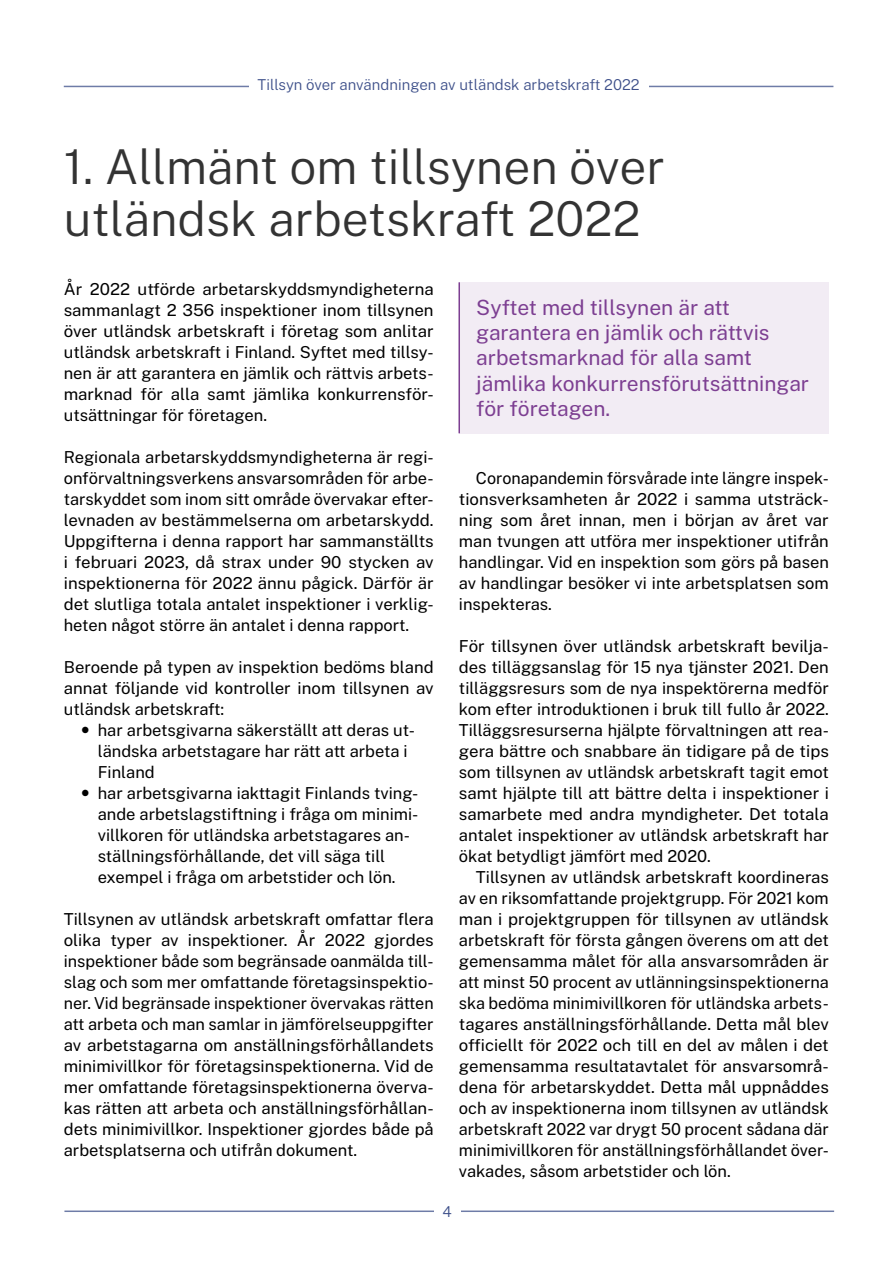
<style>
.page{position:relative;width:893px;height:1263px;background:#fff}
.page>*{position:absolute;margin:0;border:0;box-sizing:border-box;transform-origin:0 0}
.Otsikko{font:300 48px/52.5px "Public Sans";color:#333}
.t1{font:21px/25.2px "Public Sans";color:#7d3f92}
.Alkuleipis_ylavali{font:16.5px/21px "Public Sans";color:#000;text-align:justify}
.Leipis{font:16.5px/21px "Public Sans";color:#000}
.Alkuleipis{font:16.5px/21px "Public Sans";color:#000}
.t2{font:300 15px "Public Sans";color:#3e508a}
</style>
<div class="page">
<hr style="left:64px;top:86px;width:769px;height:1px;background:#6e7ca7">
<div style="left:249px;top:68px;width:399px;height:34px;background:#fff"></div>
<hr style="left:64px;top:1210px;width:770px;height:2px;background:#6e7ca7">
<div style="left:434px;top:1194px;width:26px;height:35px;background:#fff"></div>
<div style="left:459px;top:282px;width:370px;height:151px;background:#f2ecf4"></div>
<hr style="left:458px;top:282px;width:2px;height:151px;background:#7d3f92">
<p class="t2" style="left:258px;top:75px;width:384px">Tillsyn över användningen av utländsk arbetskraft 2022</p>
<h2 class="Otsikko" style="left:64px;top:138px;width:603px">1. Allmänt om tillsynen över utländsk arbetskraft 2022</h2>
<p class="Alkuleipis" style="left:64px;top:278px;width:371px">År 2022 utförde arbetarskyddsmyndigheterna sammanlagt 2 356 inspektioner inom tillsynen över utländsk arbetskraft i företag som anlitar utländsk arbetskraft i Finland. Syftet med tillsy&shy;nen är att garantera en jämlik och rättvis arbets&shy;marknad för alla samt jämlika konkurrensför&shy;utsättningar för företagen.</p>
<p class="Alkuleipis_ylavali" style="left:64px;top:446px;width:371px">Regionala arbetarskyddsmyndigheterna är regi&shy;onförvaltningsverkens ansvarsområden för arbe&shy;tarskyddet som inom sitt område övervakar efter&shy;levnaden av bestämmelserna om arbetarskydd.<br>Uppgifterna i denna rapport har sammanställts i februari 2023, då strax under 90 stycken av inspektionerna för 2022 ännu pågick. Därför är det slutliga totala antalet inspektioner i verklig&shy;heten något större än antalet i denna rapport.</p>
<p class="Alkuleipis_ylavali" style="left:64px;top:656px;width:371px">Beroende på typen av inspektion bedöms bland annat följande vid kontroller inom tillsynen av utländsk arbetskraft:</p>
<p class="Leipis" style="left:98px;top:719px;width:319px">har arbetsgivarna säkerställt att deras ut&shy;ländska arbetstagare har rätt att arbeta i<br>Finland</p>
<p class="Leipis" style="left:98px;top:782px;width:322px">har arbetsgivarna iakttagit Finlands tving&shy;ande arbetslagstiftning i fråga om minimi&shy;villkoren för utländska arbetstagares an&shy;ställningsförhållande, det vill säga till exempel i fråga om arbetstider och lön.</p>
<p class="Alkuleipis_ylavali" style="left:64px;top:908px;width:371px">Tillsynen av utländsk arbetskraft omfattar flera olika typer av inspektioner. År 2022 gjordes inspektioner både som begränsade oanmälda till&shy;slag och som mer omfattande företagsinspektio&shy;ner. Vid begränsade inspektioner övervakas rätten att arbeta och man samlar in jämförelseuppgifter av arbetstagarna om anställningsförhållandets minimivillkor för företagsinspektionerna. Vid de mer omfattande företagsinspektionerna överva&shy;kas rätten att arbeta och anställningsförhållan&shy;dets minimivillkor. Inspektioner gjordes både på arbetsplatserna och utifrån dokument.</p>
<p class="t1" style="left:476px;top:294px;width:334px">Syftet med tillsynen är att garantera en jämlik och rättvis arbetsmarknad för alla samt jämlika konkurrensförutsättningar för företagen.</p>
<p class="Leipis" style="left:459px;top:467px;width:371px;text-align:justify;text-indent:17px">Coronapandemin försvårade inte längre inspek&shy;tionsverksamheten år 2022 i samma utsträck&shy;ning som året innan, men i början av året var man tvungen att utföra mer inspektioner utifrån handlingar. Vid en inspektion som görs på basen av handlingar besöker vi inte arbetsplatsen som inspekteras.</p>
<p class="Alkuleipis_ylavali" style="left:459px;top:635px;width:372px">För tillsynen över utländsk arbetskraft bevilja&shy;des tilläggsanslag för 15 nya tjänster 2021. Den tilläggsresurs som de nya inspektörerna medför kom efter introduktionen i bruk till fullo år 2022.<br>Tilläggsresurserna hjälpte förvaltningen att rea&shy;gera bättre och snabbare än tidigare på de tips som tillsynen av utländsk arbetskraft tagit emot samt hjälpte till att bättre delta i inspektioner i samarbete med andra myndigheter. Det totala antalet inspektioner av utländsk arbetskraft har ökat betydligt jämfört med 2020.</p>
<p class="Leipis" style="left:459px;top:866px;width:371px;text-align:justify;text-indent:17px">Tillsynen av utländsk arbetskraft koordineras av en riksomfattande projektgrupp. För 2021 kom man i projektgruppen för tillsynen av utländsk arbetskraft för första gången överens om att det gemensamma målet för alla ansvarsområden är att minst 50 procent av utlänningsinspektionerna ska bedöma minimivillkoren för utländska arbets&shy;tagares anställningsförhållande. Detta mål blev officiellt för 2022 och till en del av målen i det gemensamma resultatavtalet för ansvarsområ&shy;dena för arbetarskyddet. Detta mål uppnåddes och av inspektionerna inom tillsynen av utländsk arbetskraft 2022 var drygt 50 procent sådana där minimivillkoren för anställningsförhållandet över&shy;vakades, såsom arbetstider och lön.</p>
<p class="t2" style="left:442px;top:1201px;width:11px">4</p>
</div>
